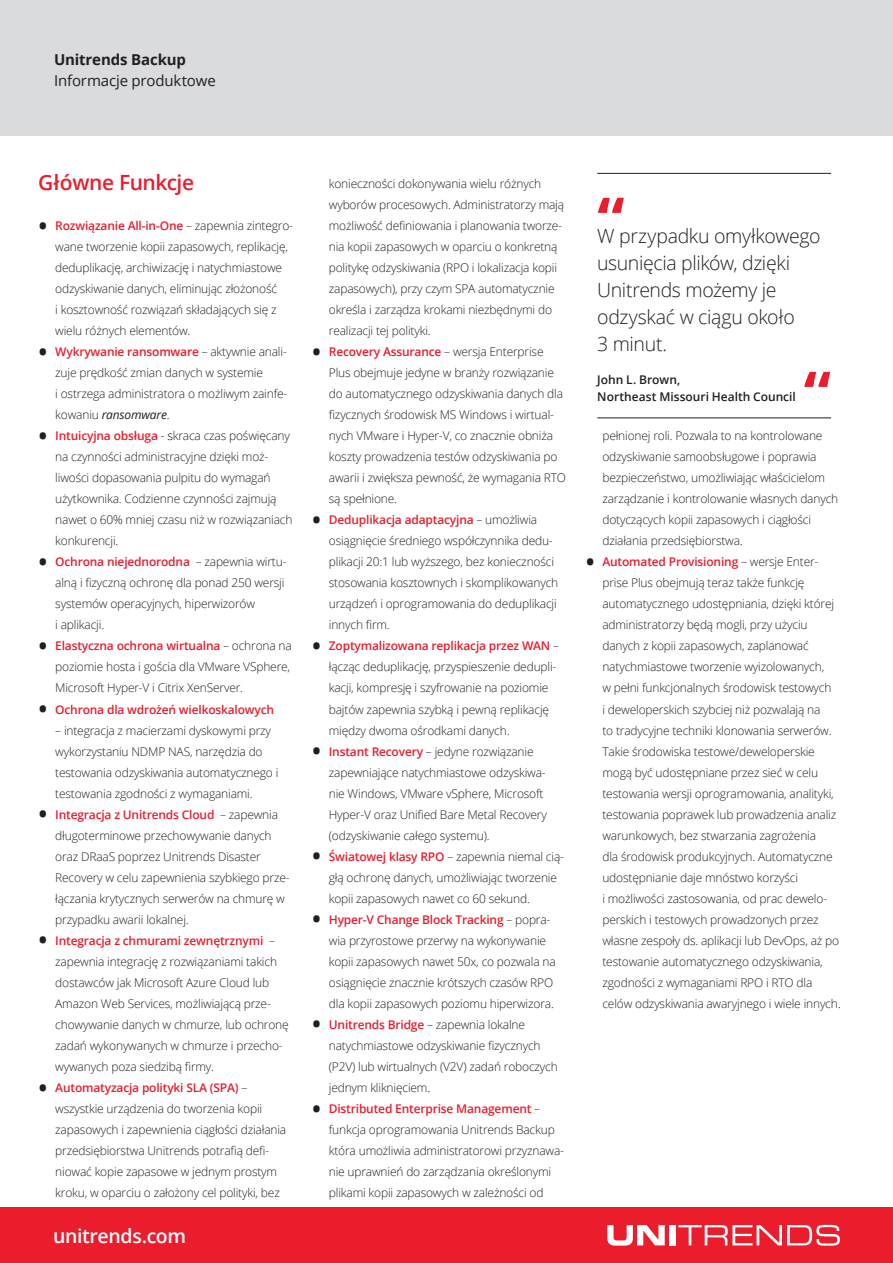
<style>
.page{position:relative;width:893px;height:1263px;background:#fff}
.page>*{position:absolute;margin:0;border:0;box-sizing:border-box;transform-origin:0 0}
.Attribution{font:700 61.5px "Open Sans";color:#eb1c2c}
.t1{font:600 21px "Open Sans";letter-spacing:-.02em;color:#eb1c2c}
.t2{font:300 19.5px/27px "Open Sans";letter-spacing:-.02em;color:#231f20}
.t3{font:600 19.5px "Open Sans";letter-spacing:-.02em;color:#fff}
.Sub_Kicker{font:15px "Open Sans";letter-spacing:-.01em;color:#231f20}
.Kicker{font:700 15px "Open Sans";letter-spacing:-.01em;color:#231f20}
.Body_Copy{font:300 12px/21px "Open Sans";letter-spacing:-.015em;color:#231f20}
.Attribution-2{font:600 12px "Open Sans";color:#231f20}
.Body_Copy-2{font:600 12px "Open Sans";letter-spacing:-.015em;color:#eb1c2c}
.s1{font-weight:600;font-size:25.5px}
.s2{font-weight:600;color:#eb1c2c}
.s3{font-weight:400;font-style:italic}
.s4{color:#000001}
.s5{font-size:25.5px;color:#231f20}
.s6{font-size:13.5px}
</style>
<div class="page">
<div style="left:0;top:0;width:893px;height:135px;background:#d9dbdd"></div>
<div style="left:0;top:1208px;width:893px;height:55px;background:#eb1c2c"></div>
<svg style="left:607px;top:1225px;width:58px;height:20px"></svg>
<div style="left:669px;top:1225px;width:6px;height:20px;background:#fff"></div>
<svg style="left:678px;top:1225px;width:162px;height:20px"></svg>
<hr style="left:597px;top:173px;width:234px;height:1px;background:#231f20">
<hr style="left:597px;top:417px;width:234px;height:1px;background:#231f20">
<p class="Kicker" style="left:54px;top:49px;width:134px">Unitrends Backup</p>
<p class="Sub_Kicker" style="left:54px;top:71px;width:163px">Informacje produktowe</p>
<h1 class="t1" style="left:38px;top:168px;width:157px">Główne Funkcje</h1>
<p class="Body_Copy" style="left:55px;top:215px;width:239px;text-indent:-17px"><span class="s1">•</span> <span class="s2">Rozwiązanie All-in-One</span> – zapewnia zintegro&shy;wane tworzenie kopii zapasowych, replikację, deduplikację, archiwizację i natychmiastowe odzyskiwanie danych, eliminując złożoność<br>i kosztowność rozwiązań składających się z wielu różnych elementów.</p>
<p class="Body_Copy" style="left:55px;top:341px;width:234px;text-indent:-17px"><span class="s1">•</span> <span class="s2">Wykrywanie ransomware</span> – aktywnie anali&shy;zuje prędkość zmian danych w systemie<br>i ostrzega administratora o możliwym zainfe&shy;kowaniu <span class="s3">ransomware</span>.</p>
<p class="Body_Copy" style="left:55px;top:425px;width:239px;text-indent:-17px"><span class="s1">•</span> <span class="s2">Intuicyjna obsługa</span> <span class="s4">- s</span>kraca czas poświęcany na czynności administracyjne dzięki moż&shy;liwości dopasowania pulpitu do wymagań użytkownika. Codzienne czynności zajmują nawet o 60% mniej czasu niż w rozwiązaniach konkurencji.</p>
<p class="Body_Copy" style="left:55px;top:551px;width:233px;text-indent:-17px"><span class="s1">•</span> <span class="s2">Ochrona niejednorodna</span> – zapewnia wirtu&shy;alną i fizyczną ochronę dla ponad 250 wersji systemów operacyjnych, hiperwizorów<br>i aplikacji.</p>
<p class="Body_Copy" style="left:55px;top:635px;width:238px;text-indent:-17px"><span class="s1">•</span> <span class="s2">Elastyczna ochrona wirtualna</span> – ochrona na poziomie hosta i gościa dla VMware VSphere,<br>Microsoft Hyper-V i Citrix XenServer.</p>
<p class="Body_Copy-2" style="left:38px;top:701px;width:237px"><span class="s5">•</span> Ochrona dla wdrożeń wielkoskalowych</p>
<p class="Body_Copy" style="left:55px;top:719px;width:225px">– integracja z macierzami dyskowymi przy wykorzystaniu NDMP NAS, narzędzia do testowania odzyskiwania automatycznego i testowania zgodności z wymaganiami.</p>
<p class="Body_Copy" style="left:55px;top:803px;width:236px;text-indent:-17px"><span class="s1">•</span> <span class="s2">Integracja z Unitrends Cloud</span> – zapewnia długoterminowe przechowywanie danych oraz DRaaS poprzez Unitrends Disaster Recovery w celu zapewnienia szybkiego prze&shy;łączania krytycznych serwerów na chmurę w przypadku awarii lokalnej.</p>
<p class="Body_Copy" style="left:55px;top:929px;width:235px;text-indent:-17px"><span class="s1">•</span> <span class="s2">Integracja z chmurami zewnętrznymi</span> – zapewnia integrację z rozwiązaniami takich dostawców jak Microsoft Azure Cloud lub Amazon Web Services, możliwiającą prze&shy;chowywanie danych w chmurze, lub ochronę zadań wykonywanych w chmurze i przecho&shy;wywanych poza siedzibą firmy.</p>
<p class="Body_Copy" style="left:55px;top:1076px;width:233px;text-indent:-17px"><span class="s1">•</span> <span class="s2">Automatyzacja polityki SLA (SPA)</span> – wszystkie urządzenia do tworzenia kopii zapasowych i zapewnienia ciągłości działania przedsiębiorstwa Unitrends potrafią defi&shy;niować kopie zapasowe w jednym prostym kroku, w oparciu o założony cel polityki, bez</p>
<p class="t3" style="left:53px;top:1222px;width:134px">unitrends.com</p>
<p class="Body_Copy" style="left:329px;top:173px;width:237px">konieczności dokonywania wielu różnych wyborów procesowych. Administratorzy mają możliwość definiowania i planowania tworze&shy;nia kopii zapasowych w oparciu o konkretną politykę odzyskiwania (RPO i lokalizacja kopii zapasowych), przy czym SPA automatycznie określa i zarządza krokami niezbędnymi do realizacji tej polityki.</p>
<p class="Body_Copy" style="left:329px;top:341px;width:239px;text-indent:-17px"><span class="s1">•</span> <span class="s2">Recovery Assurance</span> – wersja Enterprise Plus obejmuje jedyne w branży rozwiązanie do automatycznego odzyskiwania danych dla fizycznych środowisk MS Windows i wirtual&shy;nych VMware i Hyper-V, co znacznie obniża koszty prowadzenia testów odzyskiwania po awarii i zwiększa pewność, że wymagania RTO są spełnione.</p>
<p class="Body_Copy" style="left:329px;top:509px;width:231px;text-indent:-17px"><span class="s1">•</span> <span class="s2">Deduplikacja adaptacyjna</span> – umożliwia osiągnięcie średniego współczynnika dedu&shy;plikacji 20:1 lub wyższego, bez konieczności stosowania kosztownych i skomplikowanych urządzeń i oprogramowania do deduplikacji innych firm.</p>
<p class="Body_Copy" style="left:329px;top:635px;width:232px;text-indent:-17px"><span class="s1">•</span> <span class="s2">Zoptymalizowana replikacja przez WAN</span> – łącząc deduplikację, przyspieszenie dedupli&shy;kacji, kompresję i szyfrowanie na poziomie bajtów zapewnia szybką i pewną replikację między dwoma ośrodkami danych.</p>
<p class="Body_Copy" style="left:329px;top:740px;width:220px;text-indent:-17px"><span class="s1">•</span> <span class="s2">Instant Recovery</span> – jedyne rozwiązanie zapewniające natychmiastowe odzyskiwa&shy;nie Windows, VMware vSphere, Microsoft Hyper-V oraz Unified Bare Metal Recovery (odzyskiwanie całego systemu).</p>
<p class="Body_Copy" style="left:329px;top:845px;width:237px;text-indent:-17px"><span class="s1">•</span> <span class="s2">Światowej klasy RPO</span> – zapewnia niemal cią&shy;głą ochronę danych, umożliwiając tworzenie kopii zapasowych nawet co 60 sekund.</p>
<p class="Body_Copy" style="left:329px;top:908px;width:228px;text-indent:-17px"><span class="s1">•</span> <span class="s2">Hyper-V Change Block Tracking</span> – popra&shy;wia przyrostowe przerwy na wykonywanie kopii zapasowych nawet 50x, co pozwala na osiągnięcie znacznie krótszych czasów RPO dla kopii zapasowych poziomu hiperwizora.</p>
<p class="Body_Copy" style="left:329px;top:1013px;width:230px;text-indent:-17px"><span class="s1">•</span> <span class="s2">Unitrends Bridge</span> – zapewnia lokalne natychmiastowe odzyskiwanie fizycznych (P2V) lub wirtualnych (V2V) zadań roboczych jednym kliknięciem<span class="s6">.</span></p>
<p class="Body_Copy" style="left:329px;top:1097px;width:237px;text-indent:-17px"><span class="s1">•</span> <span class="s2">Distributed Enterprise Management</span> – funkcja oprogramowania Unitrends Backup która umożliwia administratorowi przyznawa&shy;nie uprawnień do zarządzania określonymi plikami kopii zapasowych w zależności od</p>
<p class="Attribution" style="left:597px;top:176px;width:29px">“</p>
<p class="t2" style="left:597px;top:222px;width:225px">W przypadku omyłkowego usunięcia plików, dzięki<br>Unitrends możemy je odzyskać w ciągu około<br>3 minut.</p>
<p class="Attribution-2" style="left:597px;top:372px;width:85px">John L. Brown,</p>
<p class="Attribution-2" style="left:597px;top:388px;width:200px">Northeast Missouri Health Council</p>
<p class="Attribution" style="left:804px;top:350px;width:29px">“</p>
<p class="Body_Copy" style="left:602px;top:425px;width:237px">pełnionej roli. Pozwala to na kontrolowane odzyskiwanie samoobsługowe i poprawia bezpieczeństwo, umożliwiając właścicielom zarządzanie i kontrolowanie własnych danych dotyczących kopii zapasowych i ciągłości działania przedsiębiorstwa<span class="s6">.</span></p>
<p class="Body_Copy" style="left:602px;top:551px;width:240px;text-indent:-17px"><span class="s1">•</span> <span class="s2">Automated Provisioning</span> – wersje Enter&shy;prise Plus obejmują teraz także funkcję automatycznego udostępniania, dzięki której administratorzy będą mogli, przy użyciu danych z kopii zapasowych, zaplanować natychmiastowe tworzenie wyizolowanych,<br>w pełni funkcjonalnych środowisk testowych<br>i deweloperskich szybciej niż pozwalają na<br>to tradycyjne techniki klonowania serwerów.<br>Takie środowiska testowe/deweloperskie mogą być udostępniane przez sieć w celu testowania wersji oprogramowania, analityki, testowania poprawek lub prowadzenia analiz warunkowych, bez stwarzania zagrożenia<br>dla środowisk produkcyjnych. Automatyczne udostępnianie daje mnóstwo korzyści<br>i możliwości zastosowania, od prac dewelo&shy;perskich i testowych prowadzonych przez własne zespoły ds. aplikacji lub DevOps, aż po testowanie automatycznego odzyskiwania, zgodności z wymaganiami RPO i RTO dla celów odzyskiwania awaryjnego i wiele innych<span class="s6">.</span></p>
</div>
